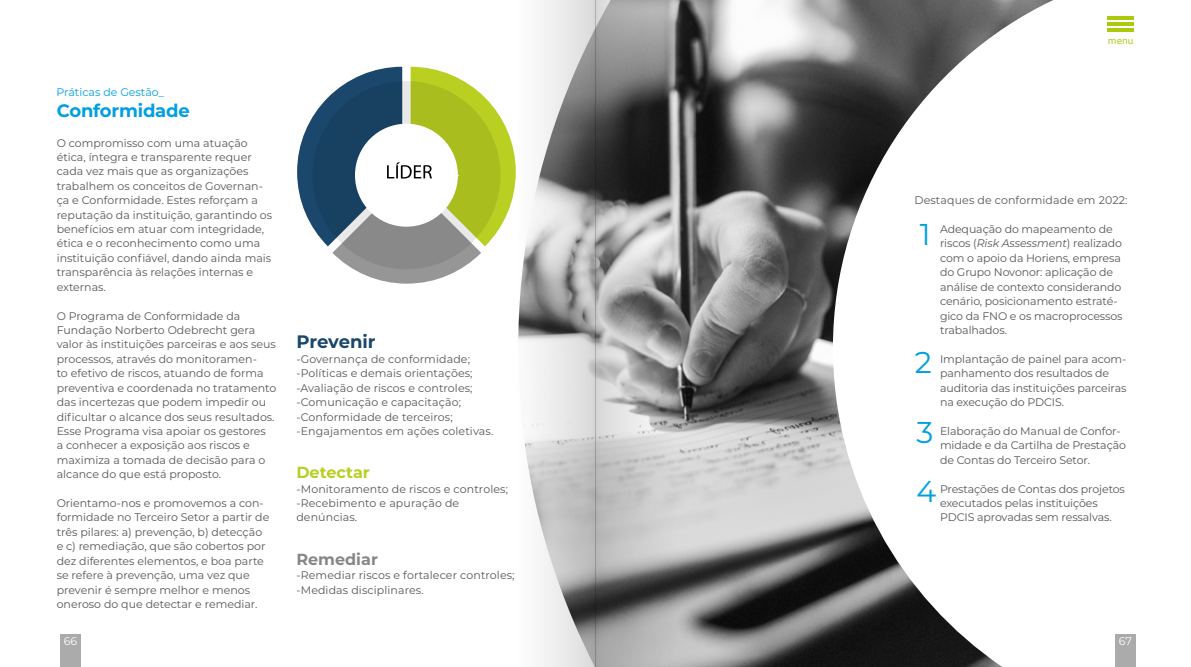
<style>
.page{position:relative;width:1191px;height:667px;background:#fff}
.page>*{position:absolute;margin:0;border:0;box-sizing:border-box;transform-origin:0 0}
.t1{font:30px/59px "Montserrat";color:#009fe3}
.t2{font:700 18px "Montserrat";letter-spacing:-.01em;color:#009fe3}
.t3{font:700 18px "Montserrat";letter-spacing:-.01em;color:#1a476b}
.t4{font:700 16px "Montserrat";color:#b9cf22}
.t5{font:700 16px "Montserrat";color:#878787}
.t6{font:11px/14.4px "Montserrat";color:#575756}
.t7{font:11px "Montserrat";color:#009fe3}
.t8{font:11px "Montserrat";color:#fff}
.t9{font:9px "Verdana";color:#adc90e}
.s1{font-style:italic}
</style>
<div class="page">
<img style="left:675px;top:0;width:378px;height:666px">
<svg style="left:297px;top:67px;width:219px;height:216px"></svg>
<div style="left:1115px;top:634px;width:20px;height:32px;background:#ababab"></div>
<div style="left:61px;top:634px;width:20px;height:32px;background:#ababab"></div>
<svg style="left:595px;top:0;width:80px;height:666px;background:#959595"></svg>
<svg style="left:518px;top:0;width:77px;height:666px"></svg>
<hr style="left:1107px;top:17px;width:26px;height:3px;background:#adc90e">
<hr style="left:1107px;top:22px;width:26px;height:3px;background:#adc90e">
<hr style="left:1107px;top:28px;width:26px;height:3px;background:#adc90e">
<p class="t7" style="left:57px;top:84px;width:109px">Práticas de Gestão_</p>
<h2 class="t2" style="left:57px;top:97px;width:135px">Conformidade</h2>
<p class="t6" style="left:57px;top:135px;width:217px">O compromisso com uma atuação ética, íntegra e transparente requer cada vez mais que as organizações trabalhem os conceitos de Governan&shy;ça e Conformidade. Estes reforçam a reputação da instituição, garantindo os benefícios em atuar com integridade, ética e o reconhecimento como uma instituição confiável, dando ainda mais transparência às relações internas e externas.</p>
<p class="t6" style="left:57px;top:308px;width:221px">O Programa de Conformidade da Fundação Norberto Odebrecht gera valor às instituições parceiras e aos seus processos, através do monitoramen-<br>to efetivo de riscos, atuando de forma preventiva e coordenada no tratamento das incertezas que podem impedir ou dificultar o alcance dos seus resultados.<br>Esse Programa visa apoiar os gestores<br>a conhecer a exposição aos riscos e maximiza a tomada de decisão para o alcance do que está proposto.</p>
<p class="t6" style="left:57px;top:495px;width:214px">Orientamo-nos e promovemos a con&shy;formidade no Terceiro Setor a partir de três pilares: a) prevenção, b) detecção e c) remediação, que são cobertos por dez diferentes elementos, e boa parte se refere à prevenção, uma vez que prevenir é sempre melhor e menos oneroso do que detectar e remediar.</p>
<h2 class="t3" style="left:296px;top:329px;width:81px">Prevenir</h2>
<p class="t6" style="left:296px;top:351px;width:198px">-Governança de conformidade; -Políticas e demais orientações; -Avaliação de riscos e controles; -Comunicação e capacitação; -Conformidade de terceiros; -Engajamentos em ações coletivas.</p>
<h3 class="t4" style="left:296px;top:460px;width:75px">Detectar</h3>
<p class="t6" style="left:296px;top:480px;width:213px">-Monitoramento de riscos e controles; -Recebimento e apuração de denúncias.</p>
<h3 class="t5" style="left:296px;top:547px;width:83px">Remediar</h3>
<p class="t6" style="left:296px;top:567px;width:220px">-Remediar riscos e fortalecer controles; -Medidas disciplinares.</p>
<p class="t9" style="left:1108px;top:34px;width:27px">menu</p>
<p class="t6" style="left:914px;top:192px;width:214px">Destaques de conformidade em 2022:</p>
<p class="t6" style="left:940px;top:221px;width:184px">Adequação do mapeamento de riscos (<span class="s1">Risk Assessment</span>) realizado com o apoio da Horiens, empresa do Grupo Novonor: aplicação de análise de contexto considerando cenário, posicionamento estraté&shy;gico da FNO e os macroprocessos trabalhados.</p>
<p class="t6" style="left:940px;top:351px;width:188px">Implantação de painel para acom&shy;panhamento dos resultados de auditoria das instituições parceiras na execução do PDCIS.</p>
<p class="t6" style="left:940px;top:423px;width:188px">Elaboração do Manual de Confor&shy;midade e da Cartilha de Prestação de Contas do Terceiro Setor.</p>
<p class="t6" style="left:940px;top:480px;width:186px">Prestações de Contas dos projetos executados pelas instituições<br>PDCIS aprovadas sem ressalvas.</p>
<h1 class="t1" style="left:919px;top:203px;width:12px">1</h1>
<h1 class="t1" style="left:915px;top:331px;width:19px">2</h1>
<h1 class="t1" style="left:916px;top:401px;width:21px">3<br>4</h1>
<p class="t8" style="left:64px;top:633px;width:15px">66</p>
<p class="t8" style="left:1118px;top:633px;width:15px">67</p>
</div>
